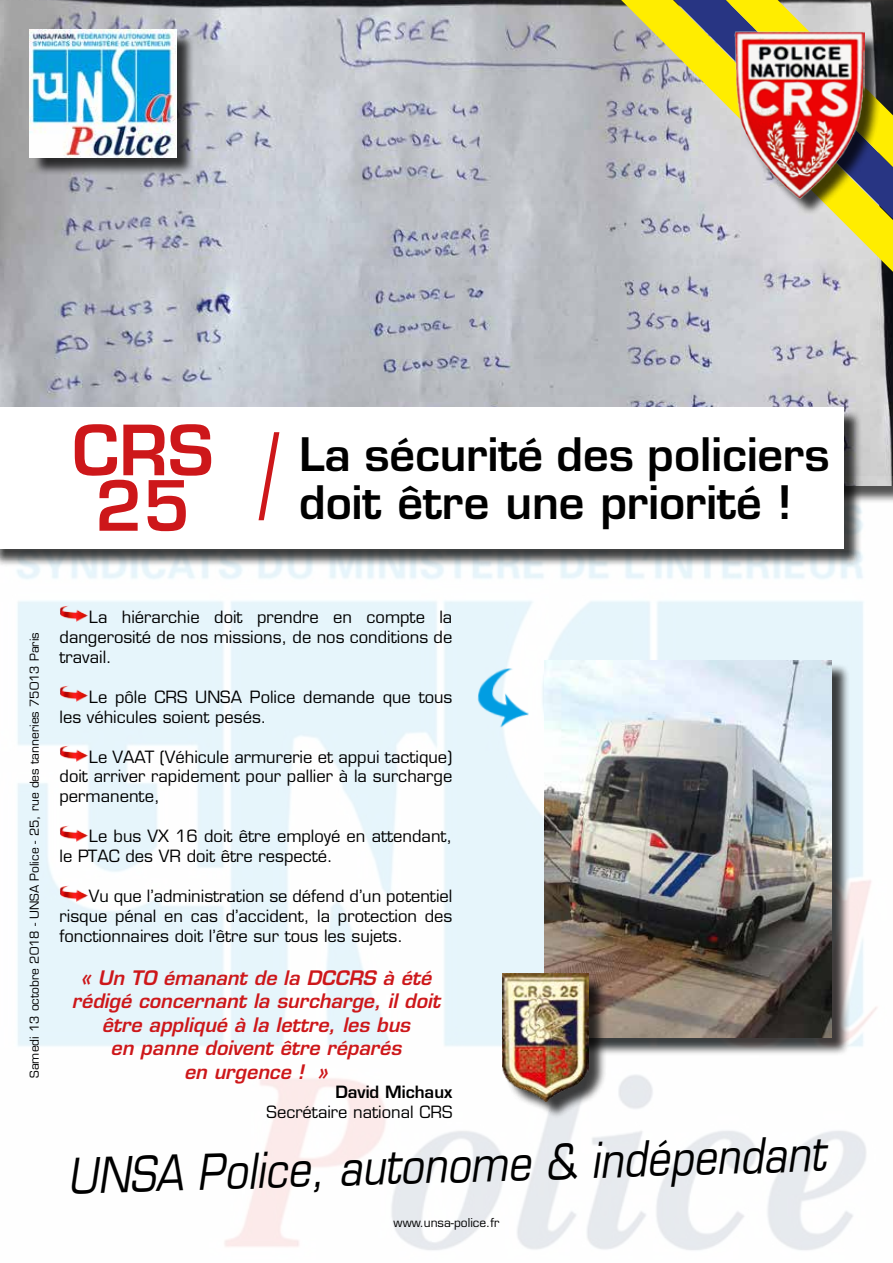
<style>
.page{position:relative;width:893px;height:1263px;background:#fff}
.page>*{position:absolute;margin:0;border:0;box-sizing:border-box;transform-origin:0 0}
.t1{font:118.95px "Arial Narrow";color:#cd171a;scale:.77 1}
.t2{font:600 67.5px/55.5px "Eurostile LT Std";color:#cd171a;text-align:center}
.t3{font:italic 48px "Eurostile LT Std";color:#000;scale:.85 1}
.t4{font:600 45px "Eurostile LT Std";color:#000}
.t5{font:italic 600 19.5px/23.4px "Eurostile LT Std";color:#cd171a;text-align:center}
.t6{font:16.5px/19.8px "Eurostile LT Std";color:#000;text-align:justify}
.t7{font:600 16.5px "Eurostile LT Std";color:#000}
.t8{font:12px "Eurostile LT Std";color:#000}
</style>
<div class="page">
<img style="left:0;top:0;width:893px;height:477px">
<img style="left:16px;top:477px;width:877px;height:773px">
<div style="left:32px;top:32px;width:163px;height:144px;background:#000;opacity:.75"></div>
<img style="left:30px;top:30px;width:147px;height:127px">
<div style="left:0;top:409px;width:862px;height:158px;background:#000;opacity:.75"></div>
<div style="left:0;top:407px;width:843px;height:142px;background:#fff"></div>
<img style="left:60px;top:606px;width:29px;height:17px">
<img style="left:60px;top:686px;width:29px;height:17px">
<img style="left:60px;top:746px;width:29px;height:17px">
<img style="left:60px;top:825px;width:29px;height:17px">
<img style="left:60px;top:885px;width:29px;height:17px">
<img style="left:470px;top:660px;width:65px;height:72px">
<div style="left:547px;top:663px;width:303px;height:393px;background:#000;opacity:.75"></div>
<img style="left:544px;top:660px;width:287px;height:377px">
<div style="left:505px;top:976px;width:102px;height:144px;background:#000;opacity:.75"></div>
<img style="left:503px;top:974px;width:85px;height:127px">
<svg style="left:621px;top:0;width:272px;height:272px;background:#c8c7b4"></svg>
<svg style="left:674px;top:0;width:219px;height:219px;background:#bebd97"></svg>
<svg style="left:726px;top:0;width:167px;height:167px;background:#a8a35c"></svg>
<div style="left:737px;top:34px;width:145px;height:182px;background:#000;opacity:.75"></div>
<img style="left:733px;top:30px;width:132px;height:170px">
<h2 class="t2" style="left:72px;top:422px;width:143px">CRS<br>25</h2>
<h1 class="t1" style="left:259px;top:390px;width:29px">/</h1>
<h3 class="t4" style="left:299px;top:426px;width:532px">La sécurité des policiers</h3>
<h3 class="t4" style="left:299px;top:474px;width:494px">doit être une priorité !</h3>
<p class="t8" style="left:27px;top:1078px;width:447px;rotate:-90deg">Samedi 13 octobre 2018 - UNSA Police - 25, rue des tanneries 75013 Paris</p>
<p class="t6" style="left:60px;top:607px;width:394px;text-indent:29px">La hiérarchie doit prendre en compte la dangerosité de nos missions, de nos conditions de travail.</p>
<p class="t6" style="left:60px;top:687px;width:394px;text-indent:29px">Le pôle CRS UNSA Police demande que tous les véhicules soient pesés.</p>
<p class="t6" style="left:60px;top:747px;width:394px;text-indent:29px">Le VAAT (Véhicule armurerie et appui tactique) doit arriver rapidement pour pallier à la surcharge permanente,</p>
<p class="t6" style="left:60px;top:826px;width:394px;text-indent:29px">Le bus VX 16 doit être employé en attendant, le PTAC des VR doit être respecté.</p>
<p class="t6" style="left:60px;top:886px;width:394px;text-indent:29px">Vu que l’administration se défend d’un potentiel risque pénal en cas d’accident, la protection des fonctionnaires doit l’être sur tous les sujets.</p>
<p class="t5" style="left:72px;top:966px;width:369px">« Un TO émanant de la DCCRS à été rédigé concernant la surcharge, il doit être appliqué à la lettre, les bus<br>en panne doivent être réparés<br>en urgence ! »</p>
<p class="t7" style="left:335px;top:1082px;width:118px">David Michaux</p>
<p class="t6" style="left:267px;top:1102px;width:187px">Secrétaire national CRS</p>
<h3 class="t3" style="left:66px;top:1149px;width:893px;rotate:-2deg">UNSA Police, autonome &amp; indépendant</h3>
<p class="t8" style="left:394px;top:1216px;width:107px">www.unsa-police.fr</p>
</div>
